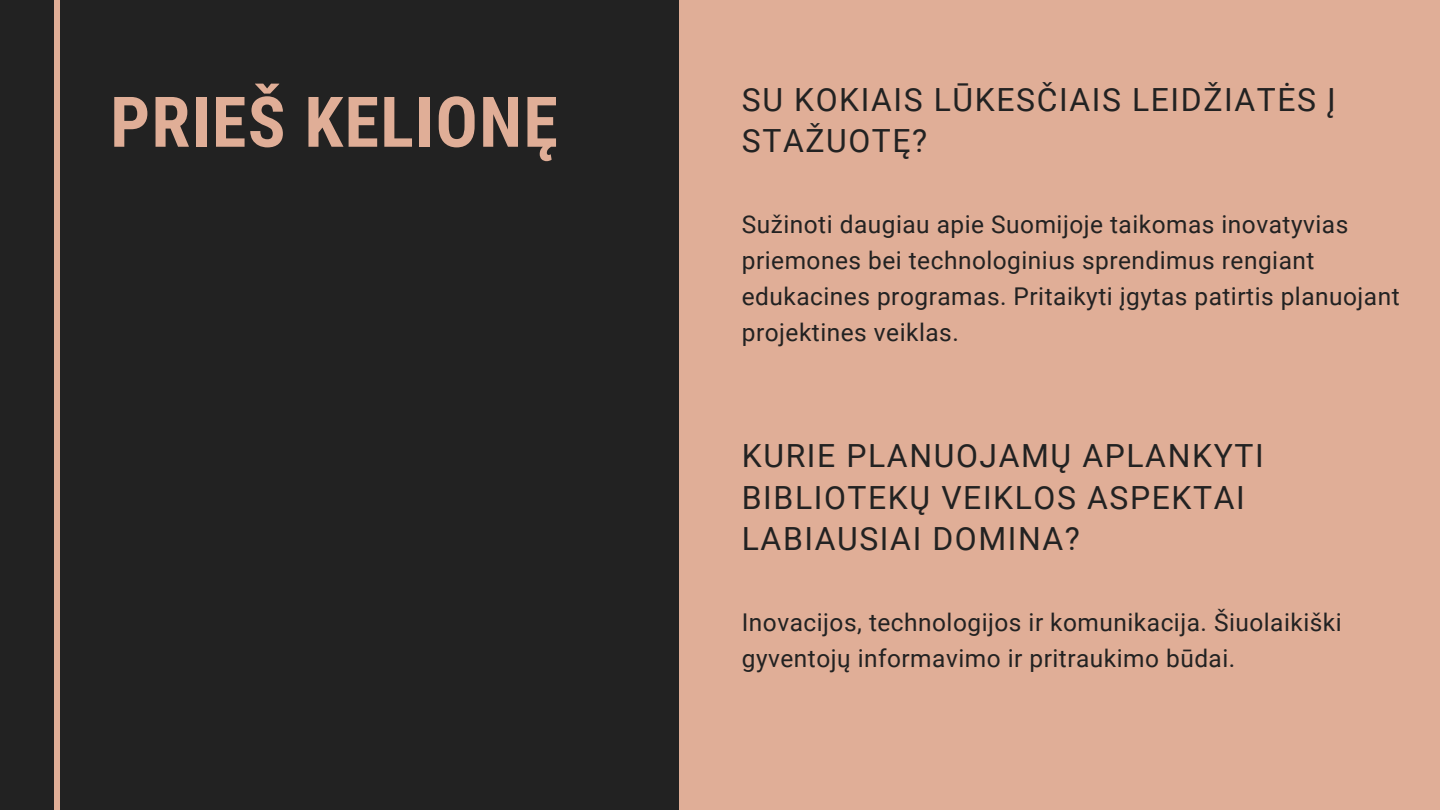
<style>
.page{position:relative;width:1440px;height:810px;background:#222}
.page>*{position:absolute;margin:0;border:0;box-sizing:border-box;transform-origin:0 0}
.t1{font:700 70px "Roboto Condensed";letter-spacing:.02em;color:#e0ae97}
.t2{font:31.9px/41.2px "Roboto";letter-spacing:.05em;color:#222}
.t3{font:24.5px/36px "Roboto";letter-spacing:.02em;color:#222}
</style>
<div class="page">
<div style="left:679px;top:0;width:761px;height:810px;background:#e0ae97"></div>
<div style="left:55px;top:0;width:5px;height:810px;background:#e0ae97"></div>
<h1 class="t1" style="left:110px;top:82px;width:449px">PRIEŠ KELIONĘ</h1>
<h2 class="t2" style="left:742px;top:79px;width:596px">SU KOKIAIS LŪKESČIAIS LEIDŽIATĖS Į<br>STAŽUOTĘ?</h2>
<p class="t3" style="left:742px;top:207px;width:659px">Sužinoti daugiau apie Suomijoje taikomas inovatyvias priemones bei technologinius sprendimus rengiant edukacines programas. Pritaikyti įgytas patirtis planuojant projektines veiklas.</p>
<h2 class="t2" style="left:742px;top:436px;width:523px">KURIE PLANUOJAMŲ APLANKYTI<br>BIBLIOTEKŲ VEIKLOS ASPEKTAI<br>LABIAUSIAI DOMINA?</h2>
<p class="t3" style="left:742px;top:605px;width:601px">Inovacijos, technologijos ir komunikacija. Šiuolaikiški gyventojų informavimo ir pritraukimo būdai.</p>
</div>
